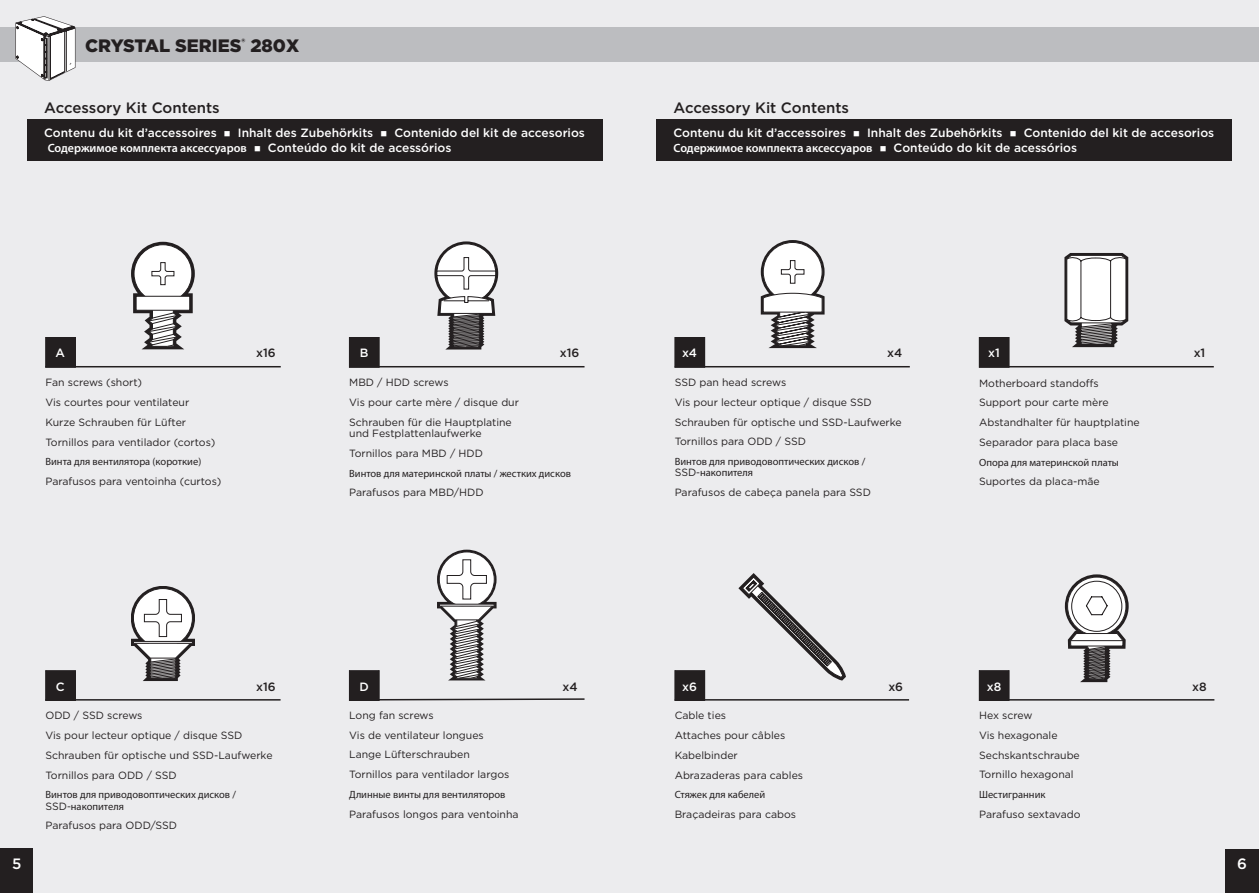
<style>
.page{position:relative;width:1259px;height:893px;background:#ececee}
.page>*{position:absolute;margin:0;border:0;box-sizing:border-box;transform-origin:0 0}
.t1{font:900 18px "Gotham";color:#231f20}
.t2{font:500 15px "Gotham";color:#231f20}
.t3{font:500 15px "Gotham";color:#fff}
.t4{font:500 12px "Gotham";color:#fff}
.t5{font:600 12px "Myriad Pro";color:#fff}
.t6{font:500 12px "Gotham";color:#231f20}
.t7{font:10.5px/19.8px "Gotham";color:#231f20}
.t8{font:10.5px/11.2px "Myriad Pro";color:#231f20}
.s1{font-family:"Gotham";font-weight:500}
.s2{font-family:"Gotham"}
.s3{font-family:"Gotham Narrow"}
</style>
<div class="page">
<div style="left:0;top:849px;width:33px;height:44px;background:#231f20"></div>
<div style="left:1225px;top:849px;width:34px;height:44px;background:#231f20"></div>
<div style="left:27px;top:119px;width:575px;height:42px;background:#231f20"></div>
<div style="left:656px;top:119px;width:575px;height:42px;background:#231f20"></div>
<div style="left:0;top:28px;width:1259px;height:34px;background:#bcbdc0"></div>
<svg style="left:15px;top:16px;width:60px;height:65px"></svg>
<div style="left:46px;top:337px;width:29px;height:30px;background:#231f20"></div>
<div style="left:45px;top:337px;width:31px;height:30px;border:1px solid #231f20"></div>
<hr style="left:45px;top:366px;width:236px;height:1px;background:#231f20">
<div style="left:349px;top:337px;width:30px;height:30px;background:#231f20"></div>
<hr style="left:349px;top:366px;width:235px;height:1px;background:#231f20">
<div style="left:46px;top:671px;width:29px;height:29px;background:#231f20"></div>
<div style="left:45px;top:670px;width:31px;height:31px;border:1px solid #231f20"></div>
<div style="left:979px;top:337px;width:30px;height:30px;background:#231f20"></div>
<div style="left:675px;top:671px;width:29px;height:29px;background:#231f20"></div>
<div style="left:675px;top:670px;width:30px;height:31px;border:1px solid #231f20"></div>
<div style="left:979px;top:671px;width:30px;height:29px;background:#231f20"></div>
<div style="left:979px;top:670px;width:30px;height:31px;border:1px solid #231f20"></div>
<hr style="left:675px;top:699px;width:234px;height:2px;background:#231f20">
<hr style="left:979px;top:699px;width:235px;height:2px;background:#231f20">
<div style="left:349px;top:671px;width:30px;height:29px;background:#231f20"></div>
<div style="left:349px;top:670px;width:30px;height:31px;border:1px solid #231f20"></div>
<svg style="left:348px;top:698px;width:237px;height:3px"></svg>
<div style="left:675px;top:337px;width:29px;height:30px;background:#231f20"></div>
<div style="left:675px;top:337px;width:30px;height:30px;border:1px solid #231f20"></div>
<hr style="left:675px;top:366px;width:235px;height:1px;background:#231f20">
<hr style="left:979px;top:366px;width:234px;height:1px;background:#231f20">
<hr style="left:45px;top:699px;width:235px;height:2px;background:#231f20">
<svg style="left:738px;top:573px;width:108px;height:108px"></svg>
<svg style="left:1065px;top:574px;width:63px;height:108px"></svg>
<hr style="left:1071px;top:640px;width:52px;height:1px;background:#231f20">
<svg style="left:1064px;top:253px;width:64px;height:94px;background:#c3c2c3"></svg>
<svg style="left:131px;top:586px;width:64px;height:95px"></svg>
<div style="left:133px;top:641px;width:60px;height:2px;background:#fff;border:1px solid #231f20"></div>
<svg style="left:131px;top:242px;width:64px;height:107px"></svg>
<div style="left:136px;top:296px;width:54px;height:14px;background:#fff;border:1px solid #231f20"></div>
<svg style="left:434px;top:241px;width:64px;height:109px"></svg>
<svg style="left:761px;top:240px;width:63px;height:108px"></svg>
<svg style="left:437px;top:550px;width:59px;height:130px"></svg>
<h1 class="t1" style="left:85px;top:33px;width:216px">CRYSTAL SERIES<sup>®</sup> 280X</h1>
<h2 class="t2" style="left:44px;top:98px;width:177px">Accessory Kit Contents</h2>
<h2 class="t2" style="left:673px;top:98px;width:177px">Accessory Kit Contents</h2>
<p class="t4" style="left:44px;top:125px;width:542px">Contenu du kit d’accessoires ■ Inhalt des Zubehörkits ■ Contenido del kit de accesorios</p>
<p class="t5" style="left:48px;top:140px;width:405px">Содержимое комплекта аксессуаров ■ <span class="s1">Conteúdo do kit de acessórios</span></p>
<p class="t4" style="left:673px;top:125px;width:542px">Contenu du kit d’accessoires ■ Inhalt des Zubehörkits ■ Contenido del kit de accesorios</p>
<p class="t5" style="left:673px;top:140px;width:405px">Содержимое комплекта аксессуаров ■ <span class="s1">Conteúdo do kit de acessórios</span></p>
<p class="t4" style="left:56px;top:345px;width:11px">A</p>
<p class="t6" style="left:256px;top:345px;width:21px">x16</p>
<p class="t7" style="left:45px;top:372px;width:171px">Fan screws (short)<br>Vis courtes pour ventilateur<br>Kurze Schrauben für Lüfter<br>Tornillos para ventilador (cortos)</p>
<p class="t8" style="left:45px;top:456px;width:157px">Винта для вентилятора (короткие)</p>
<p class="t7" style="left:45px;top:471px;width:177px">Parafusos para ventoinha (curtos)</p>
<p class="t4" style="left:360px;top:345px;width:10px">B</p>
<p class="t6" style="left:560px;top:345px;width:21px">x16</p>
<p class="t7" style="left:349px;top:372px;width:171px">MBD / HDD screws<br>Vis pour carte mère / disque dur<br>Schrauben für die Hauptplatine</p>
<p class="t7" style="left:349px;top:423px;width:135px">und Festplattenlaufwerke<br>Tornillos para MBD / HDD</p>
<p class="t8" style="left:349px;top:467px;width:223px">Винтов для материнской платы / жестких дисков</p>
<p class="t7" style="left:349px;top:482px;width:136px">Parafusos para MBD/HDD</p>
<p class="t4" style="left:682px;top:345px;width:17px">x4</p>
<p class="t6" style="left:887px;top:345px;width:17px">x4</p>
<p class="t7" style="left:675px;top:372px;width:229px">SSD pan head screws<br>Vis pour lecteur optique / disque SSD<br>Schrauben für optische und SSD-Laufwerke<br>Tornillos para ODD / SSD</p>
<p class="t8" style="left:675px;top:456px;width:192px">Винтов для приводовоптических дисков /<br><span class="s2">SSD</span><span class="s3">-</span>накопителя</p>
<p class="t7" style="left:675px;top:482px;width:198px">Parafusos de cabeça panela para SSD</p>
<p class="t4" style="left:988px;top:345px;width:13px">x1</p>
<p class="t6" style="left:1193px;top:345px;width:13px">x1</p>
<p class="t7" style="left:979px;top:373px;width:162px">Motherboard standoffs<br>Support pour carte mère<br>Abstandhalter für hauptplatine<br>Separador para placa base</p>
<p class="t8" style="left:979px;top:456px;width:141px">Опора для материнской платы</p>
<p class="t7" style="left:979px;top:472px;width:122px">Suportes da placa-mãe</p>
<p class="t4" style="left:56px;top:678px;width:10px">C</p>
<p class="t6" style="left:256px;top:678px;width:21px">x16</p>
<p class="t4" style="left:359px;top:678px;width:11px">D</p>
<p class="t6" style="left:562px;top:678px;width:17px">x4</p>
<p class="t4" style="left:682px;top:678px;width:16px">x6</p>
<p class="t6" style="left:888px;top:678px;width:16px">x6</p>
<p class="t4" style="left:986px;top:678px;width:16px">x8</p>
<p class="t6" style="left:1192px;top:678px;width:16px">x8</p>
<p class="t7" style="left:45px;top:706px;width:229px">ODD / SSD screws<br>Vis pour lecteur optique / disque SSD<br>Schrauben für optische und SSD-Laufwerke<br>Tornillos para ODD / SSD</p>
<p class="t8" style="left:45px;top:789px;width:192px">Винтов для приводовоптических дисков /<br><span class="s2">SSD</span><span class="s3">-</span>накопителя</p>
<p class="t7" style="left:45px;top:816px;width:133px">Parafusos para ODD/SSD</p>
<p class="t7" style="left:349px;top:705px;width:162px">Long fan screws<br>Vis de ventilateur longues<br>Lange Lüfterschrauben<br>Tornillos para ventilador largos</p>
<p class="t8" style="left:349px;top:789px;width:158px">Длинные винты для вентиляторов</p>
<p class="t7" style="left:349px;top:804px;width:171px">Parafusos longos para ventoinha</p>
<p class="t7" style="left:675px;top:705px;width:130px">Cable ties<br>Attaches pour câbles<br>Kabelbinder<br>Abrazaderas para cables</p>
<p class="t8" style="left:675px;top:789px;width:92px">Стяжек для кабелей</p>
<p class="t7" style="left:675px;top:804px;width:123px">Braçadeiras para cabos</p>
<p class="t7" style="left:979px;top:705px;width:102px">Hex screw<br>Vis hexagonale<br>Sechskantschraube<br>Tornillo hexagonal</p>
<p class="t8" style="left:979px;top:789px;width:68px">Шестигранник</p>
<p class="t7" style="left:979px;top:804px;width:103px">Parafuso sextavado</p>
<h2 class="t3" style="left:12px;top:854px;width:11px">5</h2>
<h2 class="t3" style="left:1237px;top:854px;width:11px">6</h2>
</div>
